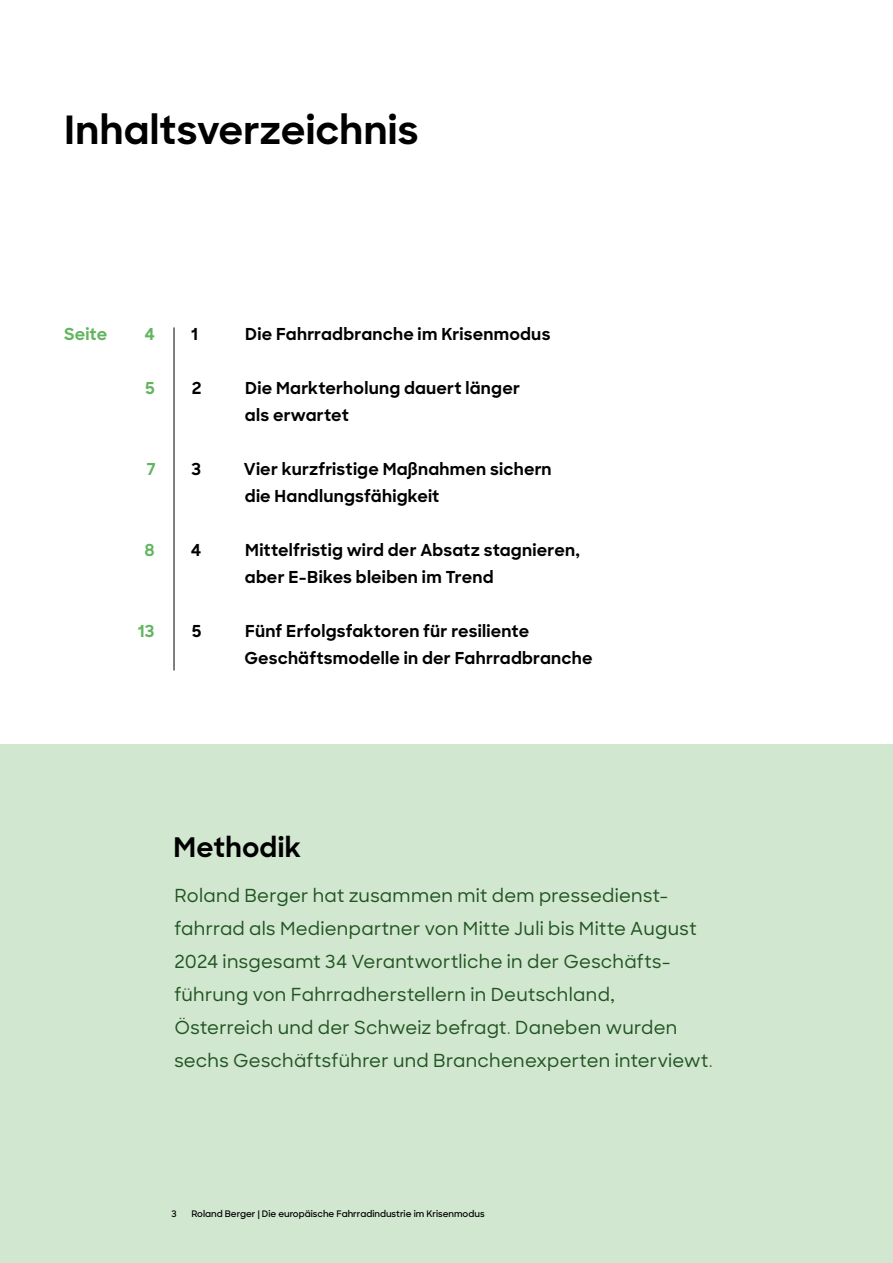
<style>
.page{position:relative;width:893px;height:1263px;background:#fff}
.page>*{position:absolute;margin:0;border:0;box-sizing:border-box;transform-origin:0 0}
.t1{font:700 39px "RB Design";letter-spacing:.005em;color:#000}
.t2{font:700 27px "RB Design";letter-spacing:.01em;color:#000}
.t3{font:500 18px/33px "RB Design";letter-spacing:.015em;color:#215421}
.t4{font:700 16.5px/27px "RB Design";letter-spacing:.015em;color:#000}
.t5{font:700 16.5px "RB Design";letter-spacing:.005em;color:#61b55f}
.t6{font:600 9px "RB Design";color:#000}
</style>
<div class="page">
<div style="left:0;top:745px;width:893px;height:518px;background:#d1e7d0"></div>
<hr style="left:174px;top:327px;width:1px;height:343px;background:#000">
<h1 class="t1" style="left:64px;top:104px;width:356px">Inhaltsverzeichnis</h1>
<p class="t5" style="left:64px;top:323px;width:45px">Seite</p>
<p class="t5" style="left:144px;top:323px;width:12px">4</p>
<p class="t5" style="left:145px;top:377px;width:11px">5</p>
<p class="t5" style="left:146px;top:458px;width:11px">7</p>
<p class="t5" style="left:144px;top:539px;width:12px">8</p>
<p class="t5" style="left:138px;top:620px;width:18px">13</p>
<p class="t4" style="left:191px;top:320px;width:8px">1</p>
<p class="t4" style="left:192px;top:374px;width:11px">2</p>
<p class="t4" style="left:192px;top:455px;width:11px">3</p>
<p class="t4" style="left:191px;top:536px;width:12px">4</p>
<p class="t4" style="left:192px;top:617px;width:11px">5</p>
<p class="t4" style="left:245px;top:320px;width:307px">Die Fahrradbranche im Krisenmodus</p>
<p class="t4" style="left:245px;top:374px;width:277px">Die Markterholung dauert länger als erwartet</p>
<p class="t4" style="left:244px;top:455px;width:309px">Vier kurzfristige Maßnahmen sichern die Handlungsfähigkeit</p>
<p class="t4" style="left:245px;top:536px;width:337px">Mittelfristig wird der Absatz stagnieren, aber E-Bikes bleiben im Trend</p>
<p class="t4" style="left:244px;top:617px;width:350px">Fünf Erfolgsfaktoren für resiliente<br>Geschäftsmodelle in der Fahrradbranche</p>
<h2 class="t2" style="left:174px;top:830px;width:129px">Methodik</h2>
<p class="t3" style="left:174px;top:879px;width:540px">Roland Berger hat zusammen mit dem pressedienst&shy;fahrrad als Medienpartner von Mitte Juli bis Mitte August 2024 insgesamt 34 Verantwortliche in der Geschäfts&shy;führung von Fahrradherstellern in Deutschland, Österreich und der Schweiz befragt. Daneben wurden sechs Geschäftsführer und Branchenexperten interviewt.</p>
<p class="t6" style="left:171px;top:1208px;width:7px">3</p>
<p class="t6" style="left:191px;top:1208px;width:295px">Roland Berger | Die europäische Fahrradindustrie im Krisenmodus</p>
</div>
